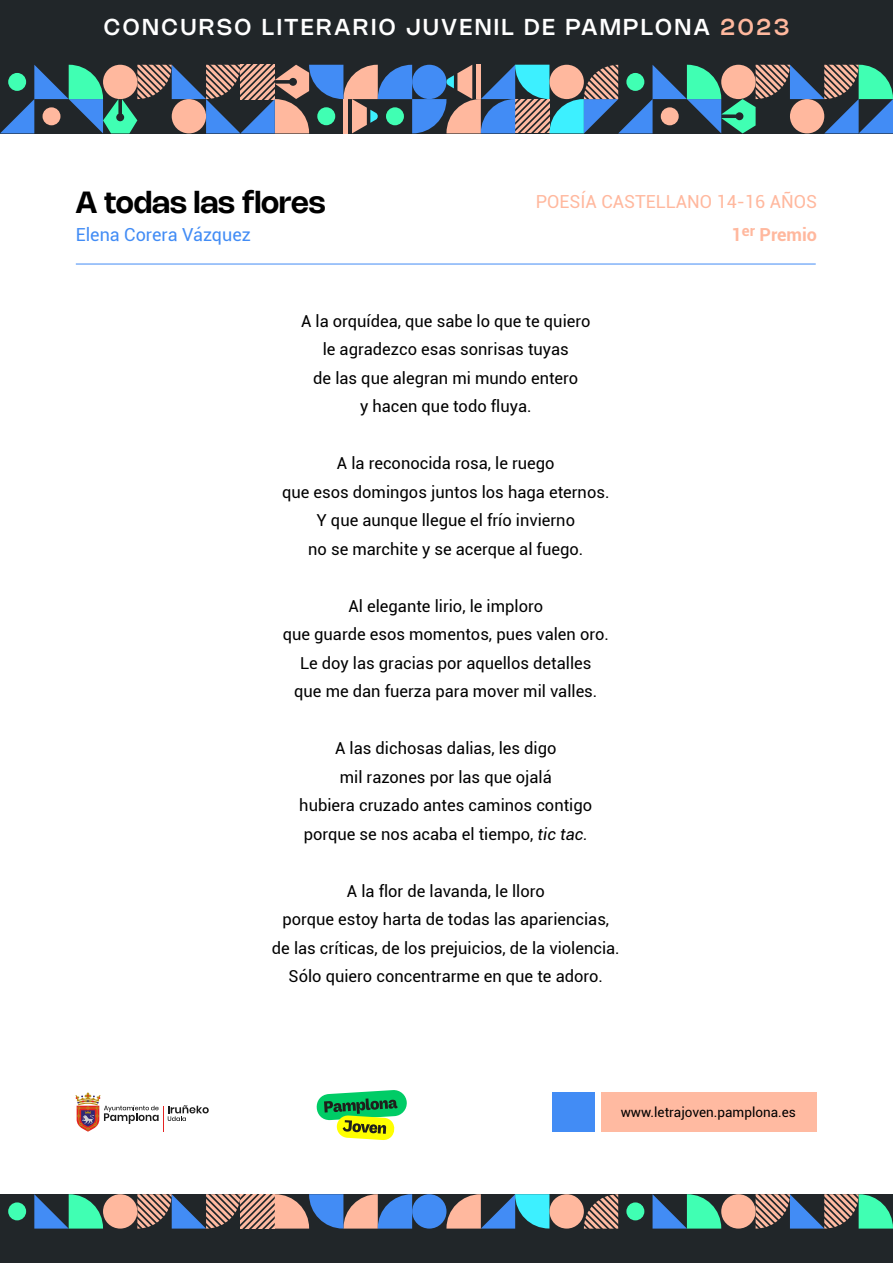
<style>
.page{position:relative;width:893px;height:1263px;background:#fff}
.page>*{position:absolute;margin:0;border:0;box-sizing:border-box;transform-origin:0 0}
.t1{font:600 30px "Nohemi";color:#000}
.t2{font:500 22.5px "Nohemi";letter-spacing:.125em;color:#fff}
.t3{font:18px/33px "Roboto";color:#ffb89e;text-align:right}
.t4{font:18px "Roboto";color:#428cf5}
.t5{font:16.5px/28.5px "Roboto";color:#000;text-align:center}
.t6{font:13.5px "Roboto";color:#000}
.s1{color:#ffb89e}
.s2{font-weight:700}
.s3{font-style:italic}
</style>
<div class="page">
<svg style="left:316px;top:1090px;width:91px;height:50px"></svg>
<div style="left:601px;top:1092px;width:216px;height:40px;background:#ffbaa1"></div>
<div style="left:552px;top:1092px;width:42px;height:40px;background:#428cf5"></div>
<div style="left:0;top:0;width:893px;height:133px;background:#212629"></div>
<svg style="left:0;top:65px;width:893px;height:68px"></svg>
<div style="left:790px;top:99px;width:34px;height:34px;background:#ffb89e;border-radius:50%"></div>
<div style="left:0;top:1194px;width:893px;height:69px;background:#212629"></div>
<svg style="left:34px;top:1194px;width:69px;height:34px"></svg>
<div style="left:8px;top:1202px;width:18px;height:18px;background:#40ffb3;border-radius:50%"></div>
<div style="left:103px;top:1194px;width:34px;height:34px;background:#ffb89e;border-radius:50%"></div>
<svg style="left:446px;top:1194px;width:103px;height:34px"></svg>
<div style="left:412px;top:1194px;width:34px;height:34px;background:#428cf5;border-radius:50%"></div>
<div style="left:549px;top:1194px;width:35px;height:34px;background:#ffb89e;border-radius:50%"></div>
<svg style="left:584px;top:1194px;width:34px;height:34px"></svg>
<svg style="left:137px;top:1194px;width:275px;height:34px"></svg>
<svg style="left:653px;top:1194px;width:68px;height:34px"></svg>
<div style="left:626px;top:1202px;width:18px;height:18px;background:#40ffb3;border-radius:50%"></div>
<div style="left:721px;top:1194px;width:35px;height:34px;background:#ffb89e;border-radius:50%"></div>
<svg style="left:756px;top:1194px;width:137px;height:34px"></svg>
<hr style="left:76px;top:264px;width:740px;height:1px;background:#428cf5">
<svg style="left:75px;top:1092px;width:134px;height:40px"></svg>
<h2 class="t2" style="left:104px;top:13px;width:687px">CONCURSO LITERARIO JUVENIL DE PAMPLONA <span class="s1">2023</span></h2>
<h1 class="t1" style="left:76px;top:183px;width:251px">A todas las flores</h1>
<p class="t4" style="left:76px;top:222px;width:177px">Elena Corera Vázquez</p>
<p class="t3" style="left:536px;top:184px;width:283px">POESÍA CASTELLANO 14-16 AÑOS<br><span class="s2">1</span><sup>er</sup> <span class="s2">Premio</span></p>
<p class="t5" style="left:301px;top:306px;width:291px">A la orquídea, que sabe lo que te quiero le agradezco esas sonrisas tuyas<br>de las que alegran mi mundo entero<br>y hacen que todo fluya.</p>
<p class="t5" style="left:282px;top:449px;width:329px">A la reconocida rosa, le ruego<br>que esos domingos juntos los haga eternos.<br>Y que aunque llegue el frío invierno<br>no se marchite y se acerque al fuego.</p>
<p class="t5" style="left:283px;top:591px;width:328px">Al elegante lirio, le imploro<br>que guarde esos momentos, pues valen oro.<br>Le doy las gracias por aquellos detalles<br>que me dan fuerza para mover mil valles.</p>
<p class="t5" style="left:299px;top:734px;width:294px">A las dichosas dalias, les digo<br>mil razones por las que ojalá<br>hubiera cruzado antes caminos contigo porque se nos acaba el tiempo, <span class="s3">tic tac.</span></p>
<p class="t5" style="left:272px;top:876px;width:349px">A la flor de lavanda, le lloro<br>porque estoy harta de todas las apariencias, de las críticas, de los prejuicios, de la violencia.<br>Sólo quiero concentrarme en que te adoro.</p>
<p class="t6" style="left:621px;top:1103px;width:177px">www.letrajoven.pamplona.es</p>
</div>
